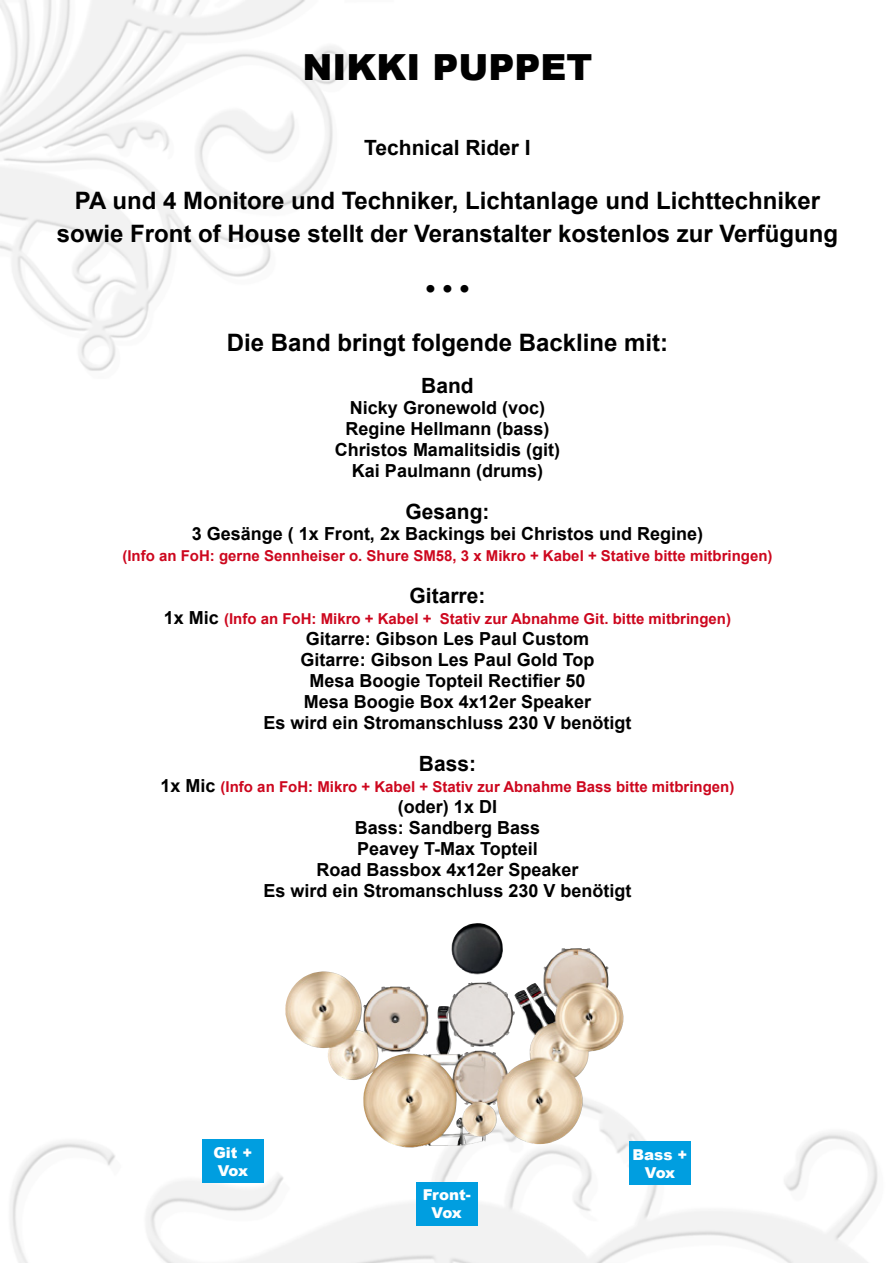
<style>
.page{position:relative;width:893px;height:1263px;background:#fff}
.page>*{position:absolute;margin:0;border:0;box-sizing:border-box;transform-origin:0 0}
.t1{font:900 36px "Arial";color:#000}
.t2{font:700 27px "Arial";color:#000}
.t3{font:700 24px/32.4px "Arial";color:#000;text-align:center}
.t4{font:700 21px "Arial";color:#000}
.t5{font:700 18px "Arial";color:#000}
.t6{font:700 15px "Arial";color:#cd071e}
.t7{font:900 15px/18px "Arial";color:#fff;text-align:center}
.s1{font-size:18px;color:#000}
</style>
<div class="page">
<img style="left:0;top:0;width:878px;height:1263px">
<img style="left:438px;top:923px;width:150px;height:151px">
<div style="left:630px;top:1142px;width:61px;height:43px;background:#009ee0"></div>
<div style="left:416px;top:1182px;width:61px;height:43px;background:#009ee0"></div>
<div style="left:202px;top:1140px;width:61px;height:43px;background:#009ee0"></div>
<p class="t1" style="left:302px;top:41px;width:291px">NIKKI PUPPET</p>
<p class="t4" style="left:364px;top:134px;width:168px">Technical Rider I</p>
<p class="t3" style="left:57px;top:186px;width:783px">PA und 4 Monitore und Techniker, Lichtanlage und Lichttechniker sowie Front of House stellt der Veranstalter kostenlos zur Verfügung</p>
<p class="t2" style="left:426px;top:271px;width:45px">• • •</p>
<p class="t3" style="left:227px;top:327px;width:443px">Die Band bringt folgende Backline mit:</p>
<p class="t4" style="left:421px;top:372px;width:54px">Band</p>
<p class="t5" style="left:350px;top:396px;width:197px">Nicky Gronewold (voc)</p>
<p class="t5" style="left:345px;top:417px;width:206px">Regine Hellmann (bass)</p>
<p class="t5" style="left:335px;top:438px;width:227px">Christos Mamalitsidis (git)</p>
<p class="t5" style="left:352px;top:459px;width:193px">Kai Paulmann (drums)</p>
<p class="t4" style="left:405px;top:498px;width:86px">Gesang:</p>
<p class="t5" style="left:192px;top:522px;width:513px">3 Gesänge ( 1x Front, 2x Backings bei Christos und Regine)</p>
<p class="t6" style="left:122px;top:546px;width:652px">(Info an FoH: gerne Sennheiser o. Shure SM58, 3 x Mikro + Kabel + Stative bitte mitbringen)</p>
<p class="t4" style="left:410px;top:582px;width:77px">Gitarre:</p>
<p class="t6" style="left:164px;top:609px;width:569px"><span class="s1">1x Mic</span> (Info an FoH: Mikro + Kabel + Stativ zur Abnahme Git. bitte mitbringen)</p>
<p class="t5" style="left:306px;top:627px;width:285px">Gitarre: Gibson Les Paul Custom</p>
<p class="t5" style="left:301px;top:648px;width:295px">Gitarre: Gibson Les Paul Gold Top</p>
<p class="t5" style="left:310px;top:669px;width:277px">Mesa Boogie Topteil Rectifier 50</p>
<p class="t5" style="left:304px;top:690px;width:289px">Mesa Boogie Box 4x12er Speaker</p>
<p class="t5" style="left:263px;top:711px;width:370px">Es wird ein Stromanschluss 230 V benötigt</p>
<p class="t4" style="left:419px;top:750px;width:59px">Bass:</p>
<p class="t6" style="left:161px;top:777px;width:575px"><span class="s1">1x Mic</span> (Info an FoH: Mikro + Kabel + Stativ zur Abnahme Bass bitte mitbringen)</p>
<p class="t5" style="left:398px;top:795px;width:101px">(oder) 1x DI</p>
<p class="t5" style="left:355px;top:816px;width:187px">Bass: Sandberg Bass</p>
<p class="t5" style="left:357px;top:837px;width:182px">Peavey T-Max Topteil</p>
<p class="t5" style="left:316px;top:858px;width:264px">Road Bassbox 4x12er Speaker</p>
<p class="t5" style="left:263px;top:879px;width:370px">Es wird ein Stromanschluss 230 V benötigt</p>
<p class="t7" style="left:213px;top:1143px;width:41px">Git +</p>
<p class="t7" style="left:218px;top:1161px;width:32px">Vox</p>
<p class="t7" style="left:423px;top:1185px;width:50px">Front-<br>Vox</p>
<p class="t7" style="left:633px;top:1145px;width:56px">Bass +</p>
<p class="t7" style="left:645px;top:1163px;width:32px">Vox</p>
</div>
